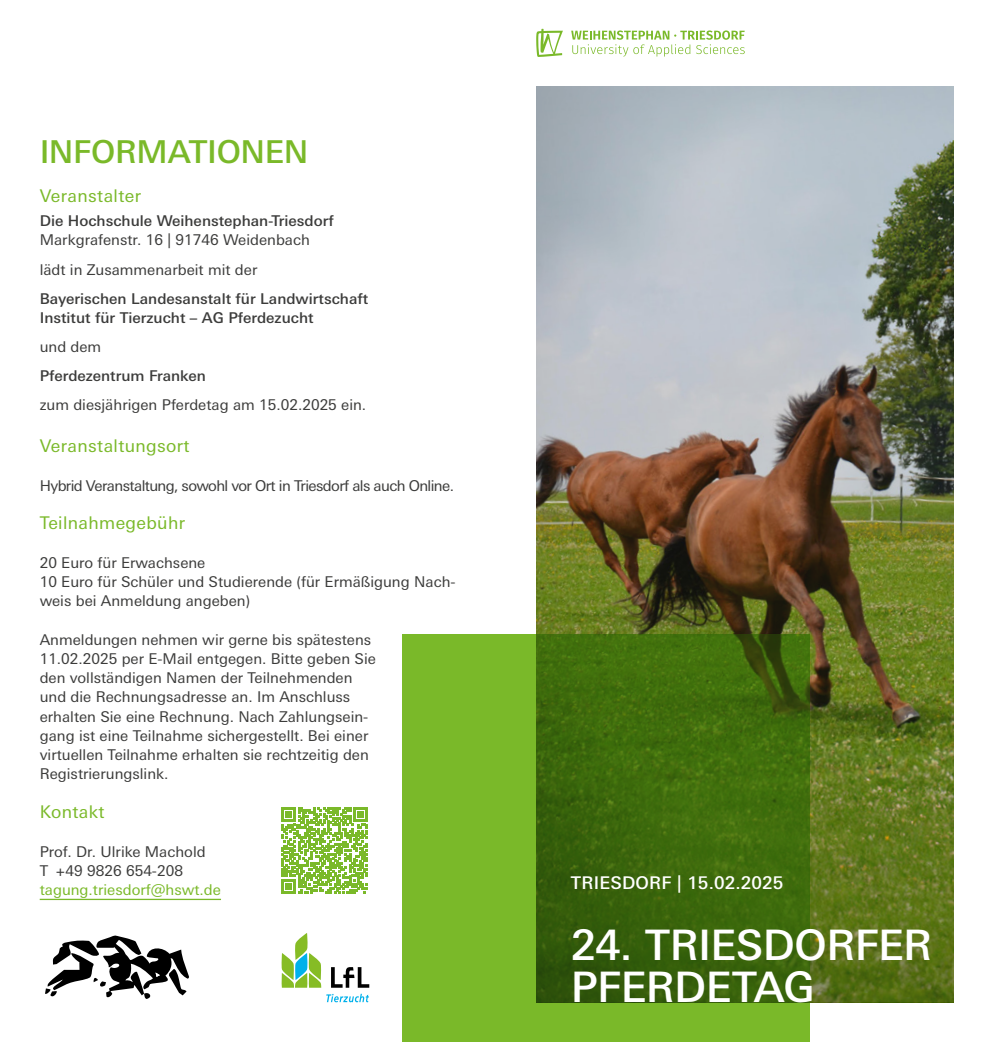
<style>
.page{position:relative;width:993px;height:1042px;background:#fff}
.page>*{position:absolute;margin:0;border:0;box-sizing:border-box;transform-origin:0 0}
.t1{font:500 42px/42px "Univers Next Pro";letter-spacing:-.015em;color:#fff}
.t2{font:500 31.5px "Univers Next Pro";letter-spacing:-.015em;color:#7ab929}
.t3{font:17.5px "Univers Next Pro";letter-spacing:.02em;color:#7ab929}
.t4{font:500 17.5px "Univers Next Pro";letter-spacing:.01em;color:#fff}
.t5{font:14.88px/19.2px "Univers Next Pro";color:#3c3c3b}
.t6{font:500 14.88px/19.2px "Univers Next Pro";color:#3c3c3b}
.t7{font:14.88px "Univers Next Pro";letter-spacing:-.04em;color:#3c3c3b}
.t8{font:14.88px "Univers Next Pro";color:#7ab929}
</style>
<div class="page">
<svg style="left:571px;top:30px;width:173px;height:27px"></svg>
<svg style="left:536px;top:29px;width:26px;height:28px"></svg>
<hr style="left:40px;top:899px;width:181px;height:1px;background:#7ab929">
<svg style="left:326px;top:994px;width:43px;height:8px"></svg>
<svg style="left:281px;top:933px;width:40px;height:54px"></svg>
<svg style="left:331px;top:967px;width:38px;height:20px"></svg>
<svg style="left:45px;top:935px;width:144px;height:64px"></svg>
<svg style="left:281px;top:807px;width:87px;height:87px"></svg>
<img style="left:536px;top:86px;width:416px;height:916px">
<svg style="left:402px;top:634px;width:407px;height:408px;background:#548717"></svg>
<h2 class="t2" style="left:40px;top:133px;width:270px">INFORMATIONEN</h2>
<p class="t3" style="left:40px;top:186px;width:103px">Veranstalter</p>
<p class="t6" style="left:40px;top:211px;width:295px">Die Hochschule Weihenstephan-Triesdorf</p>
<p class="t5" style="left:40px;top:225px;width:271px;line-height:29.2px">Markgrafenstr. 16 | 91746 Weidenbach lädt in Zusammenarbeit mit der</p>
<p class="t6" style="left:40px;top:289px;width:330px">Bayerischen Landesanstalt für Landwirtschaft<br>Institut für Tierzucht – AG Pferdezucht</p>
<p class="t5" style="left:40px;top:337px;width:63px">und dem</p>
<p class="t6" style="left:40px;top:366px;width:168px">Pferdezentrum Franken</p>
<p class="t5" style="left:40px;top:395px;width:328px">zum diesjährigen Pferdetag am 15.02.2025 ein.</p>
<p class="t3" style="left:40px;top:436px;width:151px">Veranstaltungsort</p>
<p class="t7" style="left:40px;top:477px;width:415px">Hybrid Veranstaltung, sowohl vor Ort in Triesdorf als auch Online.</p>
<p class="t3" style="left:40px;top:513px;width:147px">Teilnahmegebühr</p>
<p class="t5" style="left:40px;top:553px;width:417px">20 Euro für Erwachsene<br>10 Euro für Schüler und Studierende (für Ermäßigung Nach&shy;weis bei Anmeldung angeben)</p>
<p class="t5" style="left:40px;top:630px;width:337px">Anmeldungen nehmen wir gerne bis spätestens 11.02.2025 per E-Mail entgegen. Bitte geben Sie den vollständigen Namen der Teilnehmenden und die Rechnungsadresse an. Im Anschluss erhalten Sie eine Rechnung. Nach Zahlungsein&shy;gang ist eine Teilnahme sichergestellt. Bei einer virtuellen Teilnahme erhalten sie rechtzeitig den Registrierungslink.</p>
<p class="t3" style="left:40px;top:802px;width:66px">Kontakt</p>
<p class="t5" style="left:40px;top:841px;width:167px">Prof. Dr. Ulrike Machold<br>T +49 9826 654-208</p>
<p class="t8" style="left:40px;top:881px;width:183px">tagung.triesdorf@hswt.de</p>
<p class="t4" style="left:570px;top:872px;width:214px">TRIESDORF | 15.02.2025</p>
<h1 class="t1" style="left:570px;top:924px;width:363px">24. TRIESDORFER<br>PFERDETAG</h1>
</div>
